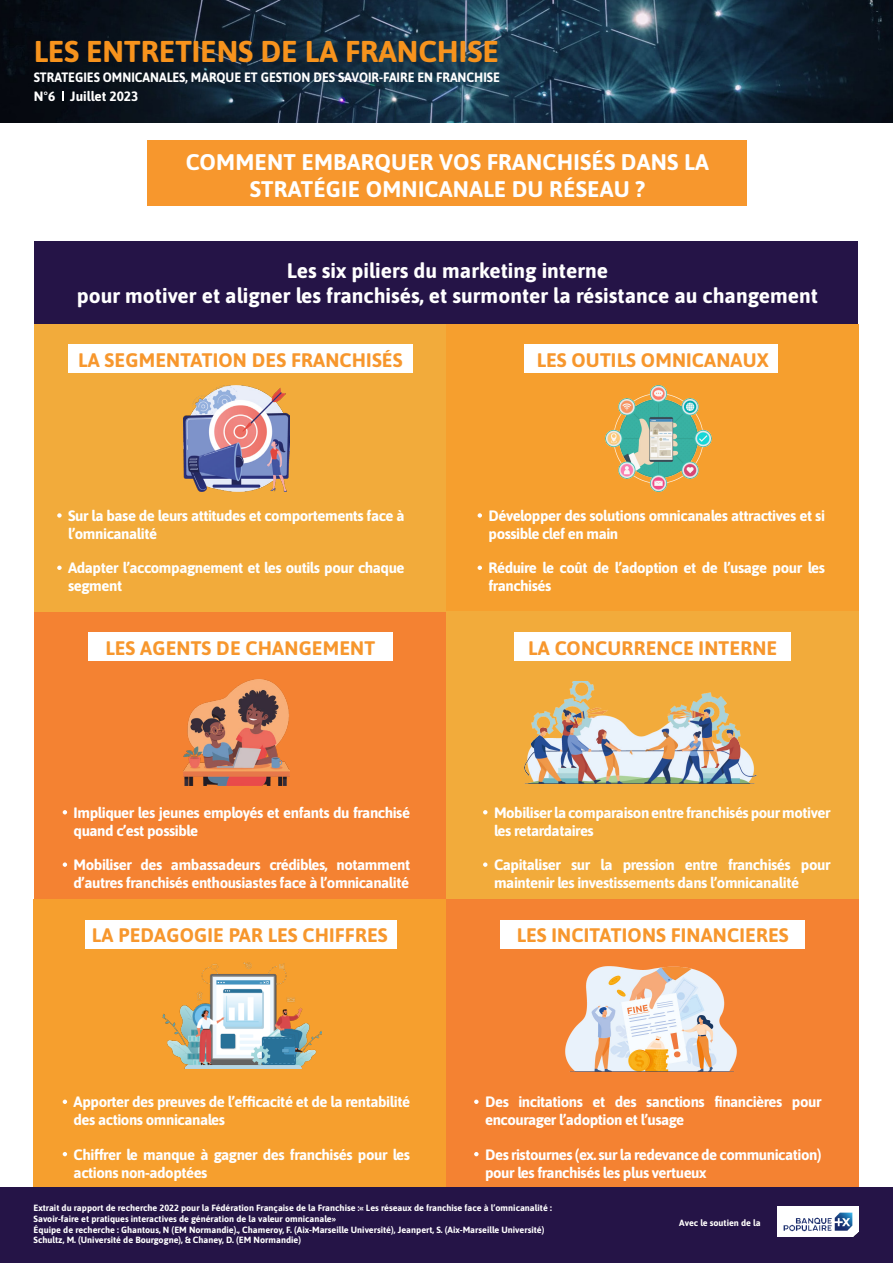
<style>
.page{position:relative;width:893px;height:1263px;background:#fff}
.page>*{position:absolute;margin:0;border:0;box-sizing:border-box;transform-origin:0 0}
.t1{font:700 30px "Asap";color:#f7931d}
.t2{font:700 22.5px "Asap";letter-spacing:.01em;color:#fff}
.t3{font:700 21px "Asap";color:#fff}
.t4{font:700 19.5px "Asap";letter-spacing:.01em;color:#f7972d}
.t5{font:700 15px/18px "Asap";letter-spacing:-.03em;color:#fff}
.t6{font:700 13.5px "Asap";color:#fff;scale:.92 1}
.t7{font:700 13.5px "Asap";color:#fff}
.t8{font:700 9px/10.8px "Asap";color:#fff}
.t9{font:700 9px "Asap";color:#fffefc}
</style>
<div class="page">
<img style="left:0;top:0;width:893px;height:122px">
<div style="left:0;top:1187px;width:893px;height:76px;background:#251447"></div>
<img style="left:777px;top:1206px;width:81px;height:30px">
<div style="left:34px;top:899px;width:412px;height:287px;background:#f69f2e"></div>
<div style="left:34px;top:612px;width:413px;height:287px;background:#f48232"></div>
<div style="left:34px;top:324px;width:413px;height:288px;background:#f2ab3b"></div>
<div style="left:447px;top:324px;width:412px;height:288px;background:#f69f2e"></div>
<div style="left:446px;top:899px;width:413px;height:287px;background:#f48232"></div>
<div style="left:446px;top:612px;width:412px;height:287px;background:#f2ab3b"></div>
<svg style="left:57px;top:513px;width:5px;height:5px"></svg>
<svg style="left:57px;top:566px;width:5px;height:4px"></svg>
<img style="left:183px;top:385px;width:107px;height:106px">
<svg style="left:478px;top:513px;width:4px;height:5px"></svg>
<svg style="left:478px;top:566px;width:4px;height:4px"></svg>
<svg style="left:63px;top:810px;width:4px;height:4px"></svg>
<svg style="left:63px;top:862px;width:4px;height:5px"></svg>
<svg style="left:483px;top:810px;width:4px;height:4px"></svg>
<svg style="left:483px;top:862px;width:4px;height:5px"></svg>
<svg style="left:63px;top:1099px;width:4px;height:5px"></svg>
<svg style="left:63px;top:1152px;width:4px;height:4px"></svg>
<svg style="left:474px;top:1099px;width:5px;height:5px"></svg>
<svg style="left:474px;top:1152px;width:5px;height:4px"></svg>
<img style="left:605px;top:385px;width:106px;height:106px">
<img style="left:524px;top:681px;width:233px;height:103px">
<img style="left:163px;top:962px;width:158px;height:106px">
<img style="left:566px;top:966px;width:170px;height:106px">
<img style="left:183px;top:679px;width:106px;height:106px">
<div style="left:148px;top:140px;width:599px;height:66px;background:#f7972d"></div>
<div style="left:34px;top:241px;width:824px;height:82px;background:#251447"></div>
<div style="left:68px;top:344px;width:345px;height:29px;background:#fff"></div>
<div style="left:524px;top:344px;width:254px;height:29px;background:#fff"></div>
<div style="left:88px;top:632px;width:304px;height:29px;background:#fff"></div>
<div style="left:515px;top:632px;width:276px;height:29px;background:#fff"></div>
<div style="left:85px;top:920px;width:311px;height:28px;background:#fff"></div>
<div style="left:501px;top:920px;width:304px;height:28px;background:#fff"></div>
<p class="t1" style="left:34px;top:30px;width:467px">LES ENTRETIENS DE LA FRANCHISE</p>
<p class="t7" style="left:34px;top:87px;width:23px">N°6</p>
<p class="t7" style="left:70px;top:87px;width:70px">Juillet 2023</p>
<p class="t6" style="left:34px;top:67px;width:508px">STRATEGIES OMNICANALES, MARQUE ET GESTION DES SAVOIR-FAIRE EN FRANCHISE</p>
<p class="t2" style="left:186px;top:146px;width:525px">COMMENT EMBARQUER VOS FRANCHISÉS DANS LA</p>
<p class="t2" style="left:250px;top:173px;width:397px">STRATÉGIE OMNICANALE DU RÉSEAU ?</p>
<p class="t3" style="left:287px;top:256px;width:323px">Les six piliers du marketing interne</p>
<p class="t3" style="left:77px;top:281px;width:743px">pour motiver et aligner les franchisés, et surmonter la résistance au changement</p>
<p class="t4" style="left:78px;top:346px;width:326px">LA SEGMENTATION DES FRANCHISÉS</p>
<p class="t4" style="left:537px;top:346px;width:233px">LES OUTILS OMNICANAUX</p>
<p class="t5" style="left:68px;top:506px;width:338px">Sur la base de leurs attitudes et comportements face à l’omnicanalité</p>
<p class="t5" style="left:68px;top:558px;width:338px">Adapter l’accompagnement et les outils pour chaque segment</p>
<p class="t5" style="left:488px;top:506px;width:338px">Développer des solutions omnicanales attractives et si possible clef en main</p>
<p class="t5" style="left:488px;top:558px;width:338px">Réduire le coût de l’adoption et de l’usage pour les franchisés</p>
<p class="t4" style="left:106px;top:634px;width:271px">LES AGENTS DE CHANGEMENT</p>
<p class="t4" style="left:528px;top:634px;width:250px">LA CONCURRENCE INTERNE</p>
<p class="t5" style="left:74px;top:803px;width:338px">Impliquer les jeunes employés et enfants du franchisé quand c’est possible</p>
<p class="t5" style="left:74px;top:855px;width:338px">Mobiliser des ambassadeurs crédibles, notamment d’autres franchisés enthousiastes face à l’omnicanalité</p>
<p class="t5" style="left:494px;top:803px;width:338px">Mobiliser la comparaison entre franchisés pour motiver les retardataires</p>
<p class="t5" style="left:494px;top:855px;width:338px">Capitaliser sur la pression entre franchisés pour maintenir les investissements dans l’omnicanalité</p>
<p class="t4" style="left:92px;top:921px;width:297px">LA PEDAGOGIE PAR LES CHIFFRES</p>
<p class="t4" style="left:517px;top:921px;width:273px">LES INCITATIONS FINANCIERES</p>
<p class="t5" style="left:74px;top:1092px;width:338px">Apporter des preuves de l’efficacité et de la rentabilité des actions omnicanales</p>
<p class="t5" style="left:74px;top:1144px;width:338px">Chiffrer le manque à gagner des franchisés pour les actions non-adoptées</p>
<p class="t5" style="left:485px;top:1092px;width:338px">Des incitations et des sanctions financières pour encourager l’adoption et l’usage</p>
<p class="t5" style="left:485px;top:1144px;width:338px">Des ristournes (ex. sur la redevance de communication) pour les franchisés les plus vertueux</p>
<p class="t8" style="left:34px;top:1202px;width:520px">Extrait du rapport de recherche 2022 pour la Fédération Française de la Franchise :« Les réseaux de franchise face à l’omnicanalité :<br>Savoir-faire et pratiques interactives de génération de la valeur omnicanale»</p>
<p class="t8" style="left:34px;top:1223px;width:512px">Équipe de recherche : Ghantous, N (EM Normandie)., Chameroy, F. (Aix-Marseille Université), Jeanpert, S. (Aix-Marseille Université)<br>Schultz, M. (Université de Bourgogne), &amp; Chaney, D. (EM Normandie)</p>
<p class="t9" style="left:679px;top:1216px;width:83px">Avec le soutien de la</p>
</div>
